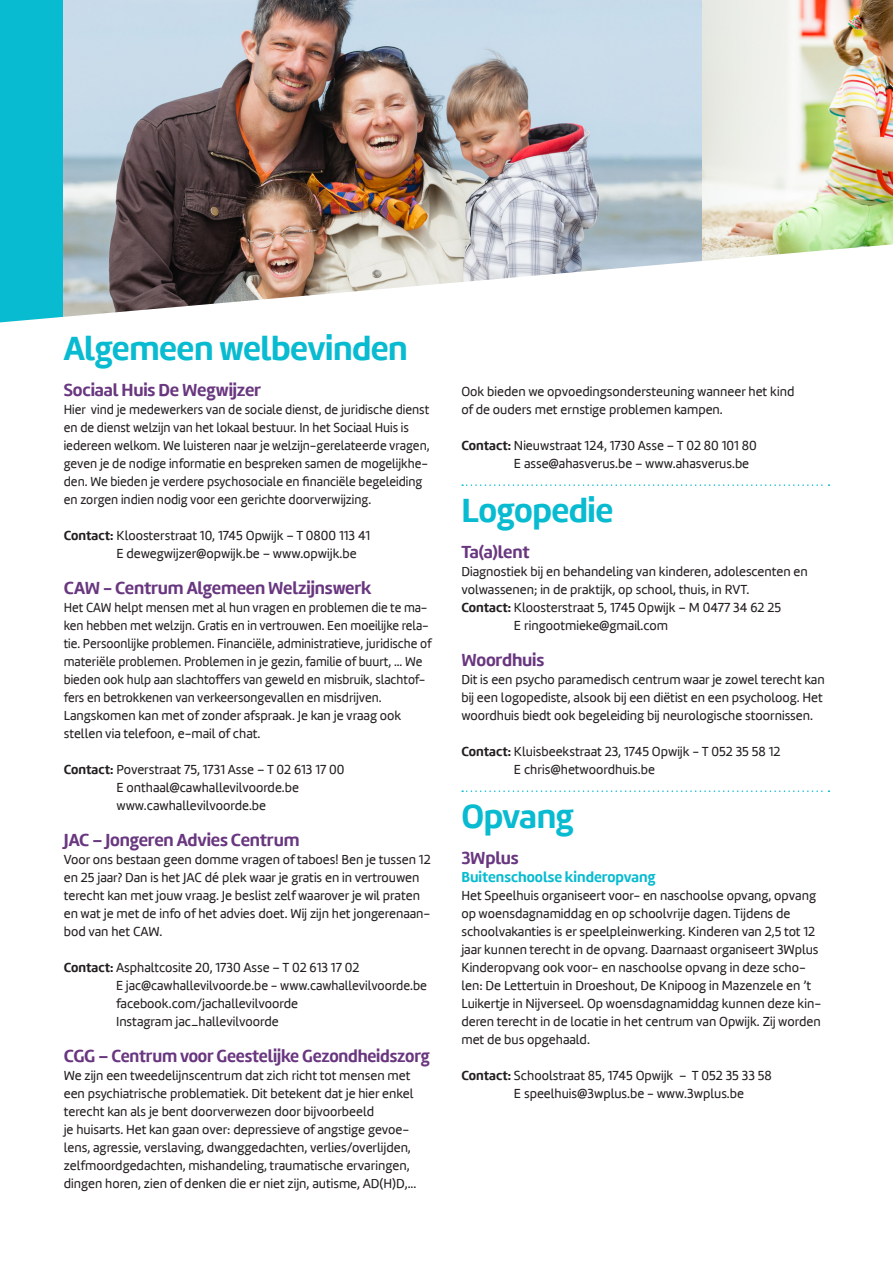
<style>
.page{position:relative;width:893px;height:1263px;background:#fff}
.page>*{position:absolute;margin:0;border:0;box-sizing:border-box;transform-origin:0 0}
.Titel_01_milieu_geme{font:700 34.5px "Marine";letter-spacing:-.015em;color:#08bbd0}
.Titel_niv02{font:700 18px "Marine";letter-spacing:-.01em;color:#69377f}
.broodTekst{font:700 18px "Marine";letter-spacing:-.01em;color:#69377f}
.Titel_niv03{font:700 15px "Marine";color:#08bbd0}
.broodTekst-2{font:13.5px/18px "Marine";color:#231f20}
.broodTekst-3{font:13.5px/18px "Marine";color:#231f20;scale:.96 1}
.s1{font-weight:700}
</style>
<div class="page">
<div style="left:0;top:0;width:64px;height:244px;background:#08bbd0"></div>
<img style="left:702px;top:0;width:191px;height:244px">
<img style="left:64px;top:0;width:638px;height:244px">
<svg style="left:0;top:244px;width:893px;height:242px"></svg>
<svg style="left:462px;top:484px;width:367px;height:2px"></svg>
<svg style="left:462px;top:790px;width:367px;height:2px"></svg>
<p class="Titel_01_milieu_geme" style="left:64px;top:326px;width:345px">Algemeen welbevinden</p>
<p class="Titel_niv02" style="left:64px;top:378px;width:199px">Sociaal Huis De Wegwijzer</p>
<p class="broodTekst-2" style="left:64px;top:400px;width:367px">Hier vind je medewerkers van de sociale dienst, de juridische dienst en de dienst welzijn van het lokaal bestuur. In het Sociaal Huis is iedereen welkom. We luisteren naar je welzijn-gerelateerde vragen, geven je de nodige informatie en bespreken samen de mogelijkhe&shy;den. We bieden je verdere psychosociale en financiële begeleiding en zorgen indien nodig voor een gerichte doorverwijzing.</p>
<p class="broodTekst-2" style="left:116px;top:526px;width:255px;text-indent:-53px"><span class="s1">Contact:</span> Kloosterstraat 10, 1745 Opwijk – T 0800 113 41<br>E dewegwijzer@opwijk.be – www.opwijk.be</p>
<p class="Titel_niv02" style="left:64px;top:576px;width:309px">CAW - Centrum Algemeen Welzijnswerk</p>
<p class="broodTekst-3" style="left:64px;top:598px;width:385px">Het CAW helpt mensen met al hun vragen en problemen die te ma&shy;ken hebben met welzijn. Gratis en in vertrouwen. Een moeilijke rela&shy;tie. Persoonlijke problemen. Financiële, administratieve, juridische of materiële problemen. Problemen in je gezin, familie of buurt, ... We bieden ook hulp aan slachtoffers van geweld en misbruik, slachtof&shy;fers en betrokkenen van verkeersongevallen en misdrijven.</p>
<p class="broodTekst-2" style="left:64px;top:706px;width:339px">Langskomen kan met of zonder afspraak. Je kan je vraag ook stellen via telefoon, e-mail of chat.</p>
<p class="broodTekst-2" style="left:116px;top:760px;width:230px;text-indent:-53px"><span class="s1">Contact:</span> Poverstraat 75, 1731 Asse – T 02 613 17 00<br>E onthaal@cawhallevilvoorde.be www.cawhallevilvoorde.be</p>
<p class="Titel_niv02" style="left:64px;top:828px;width:237px">JAC – Jongeren Advies Centrum</p>
<p class="broodTekst-2" style="left:64px;top:850px;width:368px">Voor ons bestaan geen domme vragen of taboes! Ben je tussen 12 en 25 jaar? Dan is het JAC dé plek waar je gratis en in vertrouwen terecht kan met jouw vraag. Je beslist zelf waarover je wil praten en wat je met de info of het advies doet. Wij zijn het jongerenaan&shy;bod van het CAW.</p>
<p class="broodTekst-2" style="left:116px;top:958px;width:312px;text-indent:-52px"><span class="s1">Contact:</span> Asphaltcosite 20, 1730 Asse – T 02 613 17 02<br>E jac@cawhallevilvoorde.be - www.cawhallevilvoorde.be facebook.com/jachallevilvoorde<br>Instagram jac_hallevilvoorde</p>
<p class="broodTekst" style="left:64px;top:1044px;width:368px">CGG – Centrum voor Geestelijke Gezondheidszorg</p>
<p class="broodTekst-2" style="left:64px;top:1066px;width:354px">We zijn een tweedelijnscentrum dat zich richt tot mensen met een psychiatrische problematiek. Dit betekent dat je hier enkel terecht kan als je bent doorverwezen door bijvoorbeeld<br>je huisarts. Het kan gaan over: depressieve of angstige gevoe&shy;lens, agressie, verslaving, dwanggedachten, verlies/overlijden, zelfmoordgedachten, mishandeling, traumatische ervaringen, dingen horen, zien of denken die er niet zijn, autisme, AD(H)D,...</p>
<p class="broodTekst-2" style="left:461px;top:382px;width:334px">Ook bieden we opvoedingsondersteuning wanneer het kind of de ouders met ernstige problemen kampen.</p>
<p class="broodTekst-2" style="left:514px;top:436px;width:244px;text-indent:-53px"><span class="s1">Contact:</span> Nieuwstraat 124, 1730 Asse – T 02 80 101 80<br>E asse@ahasverus.be – www.ahasverus.be</p>
<p class="Titel_01_milieu_geme" style="left:461px;top:488px;width:153px">Logopedie</p>
<p class="Titel_niv02" style="left:461px;top:540px;width:70px">Ta(a)lent</p>
<p class="broodTekst-2" style="left:461px;top:562px;width:348px">Diagnostiek bij en behandeling van kinderen, adolescenten en volwassenen; in de praktijk, op school, thuis, in RVT.</p>
<p class="broodTekst-2" style="left:514px;top:598px;width:269px;text-indent:-53px"><span class="s1">Contact:</span> Kloosterstraat 5, 1745 Opwijk – M 0477 34 62 25<br>E ringootmieke@gmail.com</p>
<p class="Titel_niv02" style="left:461px;top:648px;width:84px">Woordhuis</p>
<p class="broodTekst-2" style="left:461px;top:670px;width:365px">Dit is een psycho paramedisch centrum waar je zowel terecht kan bij een logopediste, alsook bij een diëtist en een psycholoog. Het woordhuis biedt ook begeleiding bij neurologische stoornissen.</p>
<p class="broodTekst-2" style="left:514px;top:742px;width:268px;text-indent:-53px"><span class="s1">Contact:</span> Kluisbeekstraat 23, 1745 Opwijk - T 052 35 58 12<br>E chris@hetwoordhuis.be</p>
<p class="Titel_01_milieu_geme" style="left:461px;top:794px;width:114px">Opvang</p>
<p class="Titel_niv02" style="left:461px;top:846px;width:59px">3Wplus</p>
<p class="Titel_niv03" style="left:461px;top:867px;width:196px">Buitenschoolse kinderopvang</p>
<p class="broodTekst-2" style="left:461px;top:886px;width:361px">Het Speelhuis organiseert voor- en naschoolse opvang, opvang op woensdagnamiddag en op schoolvrije dagen. Tijdens de schoolvakanties is er speelpleinwerking. Kinderen van 2,5 tot 12 jaar kunnen terecht in de opvang. Daarnaast organiseert 3Wplus Kinderopvang ook voor- en naschoolse opvang in deze scho&shy;len: De Lettertuin in Droeshout, De Knipoog in Mazenzele en ’t Luikertje in Nijverseel. Op woensdagnamiddag kunnen deze kin&shy;deren terecht in de locatie in het centrum van Opwijk. Zij worden met de bus opgehaald.</p>
<p class="broodTekst-2" style="left:514px;top:1066px;width:259px;text-indent:-53px"><span class="s1">Contact:</span> Schoolstraat 85, 1745 Opwijk – T 052 35 33 58<br>E speelhuis@3wplus.be - www.3wplus.be</p>
</div>
